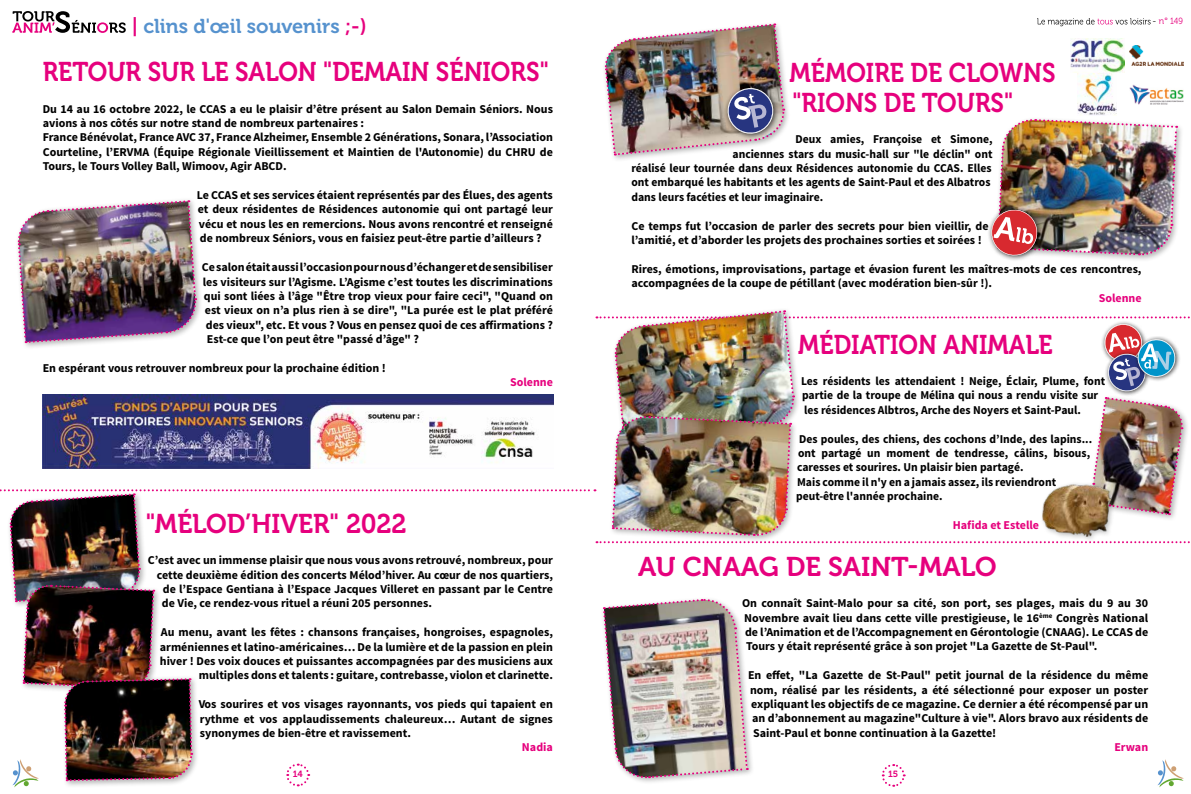
<style>
.page{position:relative;width:1191px;height:794px;background:#fff}
.page>*{position:absolute;margin:0;border:0;box-sizing:border-box;transform-origin:0 0}
.t1{font:27px/30px "Museo 700";color:#e6007d;scale:.91 1}
.t2{font:27px "Museo 700";color:#e6007d}
.t3{font:27px "Museo 700";color:#e6007d;scale:.96 1}
.t4{font:20px "Museo 700";color:#5692ce}
.t5{font:700 12px/14.4px "Source Sans Pro";color:#000}
.t6{font:700 12px "Source Sans Pro";color:#e6007d}
.t7{font:9px "Museo 300";color:#e6007d}
.t8{font:9px "Museo 700";color:#e6007d}
.s1{color:#e6007d}
.s2{color:#000}
</style>
<div class="page">
<img style="left:0;top:11px;width:1190px;height:777px">
<div style="left:1039px;top:481px;width:77px;height:62px;background:#000;opacity:.3"></div>
<img style="left:1042px;top:484px;width:68px;height:53px">
<h2 class="t4" style="left:132px;top:15px;width:236px"><span class="s1">|</span> clins d'œil souvenirs <span class="s1">;-)</span></h2>
<h1 class="t1" style="left:43px;top:57px;width:557px">RETOUR SUR LE SALON "DEMAIN SÉNIORS"</h1>
<p class="t5" style="left:43px;top:102px;width:512px">Du 14 au 16 octobre 2022, le CCAS a eu le plaisir d’être présent au Salon Demain Séniors. Nous avions à nos côtés sur notre stand de nombreux partenaires :<br>France Bénévolat, France AVC 37, France Alzheimer, Ensemble 2 Générations, Sonara, l’Association Courteline, l’ERVMA (Équipe Régionale Vieillissement et Maintien de l'Autonomie) du CHRU de Tours, le Tours Volley Ball, Wimoov, Agir ABCD.</p>
<p class="t5" style="left:197px;top:188px;width:358px;text-align:justify">Le CCAS et ses services étaient représentés par des Élues, des agents et deux résidentes de Résidences autonomie qui ont partagé leur vécu et nous les en remercions. Nous avons rencontré et renseigné de nombreux Séniors, vous en faisiez peut-être partie d’ailleurs ?</p>
<p class="t5" style="left:202px;top:260px;width:352px">Ce salon était aussi l’occasion pour nous d’échanger et de sensibiliser</p>
<p class="t5" style="left:203px;top:275px;width:351px">les visiteurs sur l’Agisme. L’Agisme c’est toutes les discriminations</p>
<p class="t5" style="left:204px;top:289px;width:350px">qui sont liées à l’âge "Être trop vieux pour faire ceci", "Quand on</p>
<p class="t5" style="left:205px;top:303px;width:350px">est vieux on n’a plus rien à se dire", "La purée est le plat préféré</p>
<p class="t5" style="left:206px;top:318px;width:349px">des vieux", etc. Et vous ? Vous en pensez quoi de ces affirmations ?</p>
<p class="t5" style="left:207px;top:332px;width:214px">Est-ce que l’on peut être "passé d’âge" ?</p>
<p class="t5" style="left:43px;top:361px;width:345px">En espérant vous retrouver nombreux pour la prochaine édition !</p>
<p class="t6" style="left:510px;top:375px;width:44px">Solenne</p>
<h1 class="t3" style="left:146px;top:508px;width:273px">"MÉLOD’HIVER" 2022</h1>
<p class="t5" style="left:148px;top:553px;width:407px">C’est avec un immense plaisir que nous vous avons retrouvé, nombreux, pour</p>
<p class="t5" style="left:157px;top:568px;width:398px">cette deuxième édition des concerts Mélod’hiver. Au cœur de nos quartiers,</p>
<p class="t5" style="left:163px;top:582px;width:392px">de l’Espace Gentiana à l’Espace Jacques Villeret en passant par le Centre</p>
<p class="t5" style="left:162px;top:596px;width:272px">de Vie, ce rendez-vous rituel a réuni 205 personnes.</p>
<p class="t5" style="left:160px;top:625px;width:395px;text-align:right">Au menu, avant les fêtes : chansons françaises, hongroises, espagnoles, arméniennes et latino-américaines… De la lumière et de la passion en plein hiver ! Des voix douces et puissantes accompagnées par des musiciens aux multiples dons et talents : guitare, contrebasse, violon et clarinette.</p>
<p class="t5" style="left:199px;top:697px;width:356px;text-align:justify">Vos sourires et vos visages rayonnants, vos pieds qui tapaient en rythme et vos applaudissements chaleureux… Autant de signes synonymes de bien-être et ravissement.</p>
<p class="t6" style="left:522px;top:739px;width:32px">Nadia</p>
<p class="t7" style="left:1152px;top:16px;width:32px"><span class="s2">-</span> n° 149</p>
<h1 class="t1" style="left:789px;top:58px;width:294px">MÉMOIRE DE CLOWNS "RIONS DE TOURS"</h1>
<p class="t5" style="left:795px;top:132px;width:198px">Deux amies, Françoise et Simone,</p>
<p class="t5" style="left:732px;top:147px;width:262px">anciennes stars du music-hall sur "le déclin" ont</p>
<p class="t5" style="left:631px;top:161px;width:362px">réalisé leur tournée dans deux Résidences autonomie du CCAS. Elles</p>
<p class="t5" style="left:631px;top:176px;width:361px">ont embarqué les habitants et les agents de Saint-Paul et des Albatros</p>
<p class="t5" style="left:631px;top:190px;width:193px">dans leurs facéties et leur imaginaire.</p>
<p class="t5" style="left:631px;top:219px;width:359px">Ce temps fut l’occasion de parler des secrets pour bien vieillir, de l’amitié, et d’aborder les projets des prochaines sorties et soirées !</p>
<p class="t5" style="left:631px;top:262px;width:511px">Rires, émotions, improvisations, partage et évasion furent les maîtres-mots de ces rencontres, accompagnées de la coupe de pétillant (avec modération bien-sûr !).</p>
<p class="t6" style="left:1098px;top:290px;width:44px">Solenne</p>
<h1 class="t1" style="left:798px;top:329px;width:281px">MÉDIATION ANIMALE</h1>
<p class="t5" style="left:801px;top:374px;width:306px">Les résidents les attendaient ! Neige, Éclair, Plume, font partie de la troupe de Mélina qui nous a rendu visite sur les résidences Albtros, Arche des Noyers et Saint-Paul.</p>
<p class="t5" style="left:796px;top:432px;width:298px">Des poules, des chiens, des cochons d’Inde, des lapins... ont partagé un moment de tendresse, câlins, bisous, caresses et sourires. Un plaisir bien partagé.<br>Mais comme il n'y en a jamais assez, ils reviendront peut-être l'année prochaine.</p>
<p class="t6" style="left:952px;top:517px;width:88px">Hafida et Estelle</p>
<h1 class="t2" style="left:638px;top:551px;width:360px">AU CNAAG DE SAINT-MALO</h1>
<p class="t5" style="left:742px;top:596px;width:408px;text-align:justify">On connaît Saint-Malo pour sa cité, son port, ses plages, mais du 9 au 30<br>Novembre avait lieu dans cette ville prestigieuse, le 16<sup>ème</sup> Congrès National de l’Animation et de l’Accompagnement en Gérontologie (CNAAG). Le CCAS de Tours y était représenté grâce à son projet "La Gazette de St-Paul".</p>
<p class="t5" style="left:748px;top:668px;width:402px;text-align:justify">En effet, "La Gazette de St-Paul" petit journal de la résidence du même nom, réalisé par les résidents, a été sélectionné pour exposer un poster expliquant les objectifs de ce magazine. Ce dernier a été récompensé par un an d’abonnement au magazine"Culture à vie". Alors bravo aux résidents de Saint-Paul et bonne continuation à la Gazette!</p>
<p class="t6" style="left:1114px;top:739px;width:35px">Erwan</p>
<p class="t8" style="left:293px;top:769px;width:11px">14</p>
<p class="t8" style="left:888px;top:769px;width:12px">15</p>
</div>
